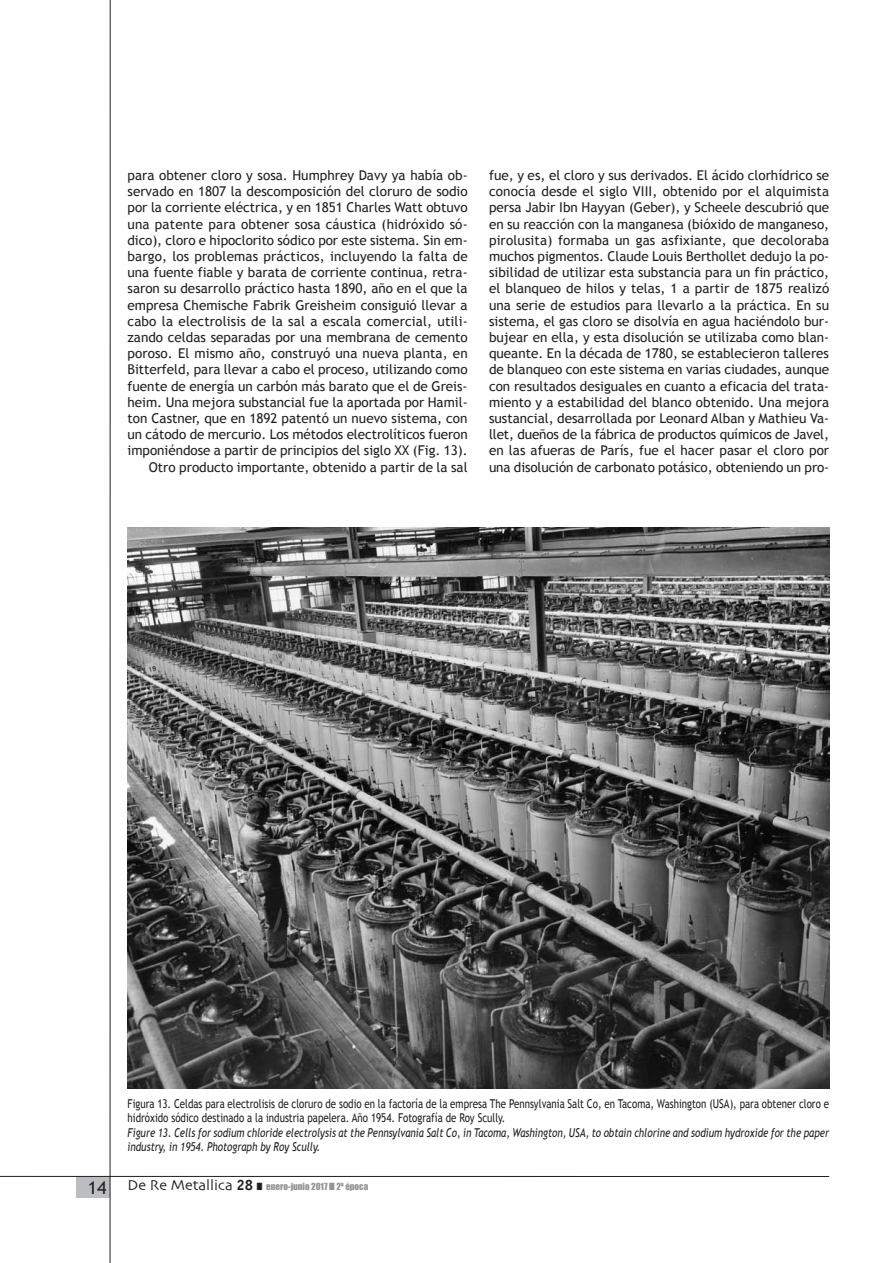
<style>
.page{position:relative;width:893px;height:1263px;background:#fff}
.page>*{position:absolute;margin:0;border:0;box-sizing:border-box;transform-origin:0 0}
.t1{font:13.5px/16.2px "Trebuchet MS";color:#231f20;text-align:right}
.t2{font:12.15px/14.5px "Trebuchet MS";color:#231f20;scale:.8 1}
.t3{font:italic 12.15px/14.5px "Trebuchet MS";color:#231f20;scale:.8 1}
.t4{font:9px "Impact";color:#939598}
.s1{font-family:"Trebuchet MS";font-size:18px;color:#231f20}
.s2{font-family:"Skia";font-size:15px;color:#231f20}
.s3{font-family:"Officina Sans Std";font-weight:700;font-size:15px;color:#231f20}
.s4{color:#231f20}
</style>
<div class="page">
<div style="left:76px;top:1176px;width:34px;height:22px;background:#bcbdc0"></div>
<hr style="left:110px;top:0;width:1px;height:1263px;background:#231f20">
<hr style="left:0;top:1176px;width:829px;height:1px;background:#231f20">
<img style="left:128px;top:527px;width:701px;height:561px">
<p class="t1" style="left:128px;top:167px;width:342px">para obtener cloro y sosa. Humphrey Davy ya había ob&shy;servado en 1807 la descomposición del cloruro de sodio por la corriente eléctrica, y en 1851 Charles Watt obtuvo una patente para obtener sosa cáustica (hidróxido só&shy;dico), cloro e hipoclorito sódico por este sistema. Sin em&shy;bargo, los problemas prácticos, incluyendo la falta de una fuente fiable y barata de corriente continua, retra&shy;saron su desarrollo práctico hasta 1890, año en el que la empresa Chemische Fabrik Greisheim consiguió llevar a cabo la electrolisis de la sal a escala comercial, utili&shy;zando celdas separadas por una membrana de cemento poroso. El mismo año, construyó una nueva planta, en Bitterfeld, para llevar a cabo el proceso, utilizando como fuente de energía un carbón más barato que el de Greis&shy;heim. Una mejora substancial fue la aportada por Hamil&shy;ton Castner, que en 1892 patentó un nuevo sistema, con un cátodo de mercurio. Los métodos electrolíticos fueron imponiéndose a partir de principios del siglo XX (Fig. 13).<br>Otro producto importante, obtenido a partir de la sal</p>
<p class="t1" style="left:489px;top:167px;width:342px;text-align:justify">fue, y es, el cloro y sus derivados. El ácido clorhídrico se conocía desde el siglo VIII, obtenido por el alquimista persa Jabir Ibn Hayyan (Geber), y Scheele descubrió que en su reacción con la manganesa (bióxido de manganeso, pirolusita) formaba un gas asfixiante, que decoloraba muchos pigmentos. Claude Louis Berthollet dedujo la po&shy;sibilidad de utilizar esta substancia para un fin práctico, el blanqueo de hilos y telas, 1 a partir de 1875 realizó una serie de estudios para llevarlo a la práctica. En su sistema, el gas cloro se disolvía en agua haciéndolo bur&shy;bujear en ella, y esta disolución se utilizaba como blan&shy;queante. En la década de 1780, se establecieron talleres de blanqueo con este sistema en varias ciudades, aunque con resultados desiguales en cuanto a eficacia del trata&shy;miento y a estabilidad del blanco obtenido. Una mejora sustancial, desarrollada por Leonard Alban y Mathieu Va&shy;llet, dueños de la fábrica de productos químicos de Javel, en las afueras de París, fue el hacer pasar el cloro por una disolución de carbonato potásico, obteniendo un pro-</p>
<p class="t2" style="left:128px;top:1096px;width:878px">Figura 13. Celdas para electrolisis de cloruro de sodio en la factoría de la empresa The Pennsylvania Salt Co, en Tacoma, Washington (USA), para obtener cloro e hidróxido sódico destinado a la industria papelera. Año 1954. Fotografía de Roy Scully.</p>
<p class="t3" style="left:128px;top:1125px;width:878px">Figure 13. Cells for sodium chloride electrolysis at the Pennsylvania Salt Co, in Tacoma, Washington, USA, to obtain chlorine and sodium hydroxide for the paper industry, in 1954. Photograph by Roy Scully.</p>
<p class="t4" style="left:88px;top:1181px;width:282px"><span class="s1">14</span> <span class="s2">De Re Metallica</span> <span class="s3">28</span> <span class="s4">■</span> ENERO-JUNIO 2017 ■ 2ª ÉPOCA</p>
</div>
